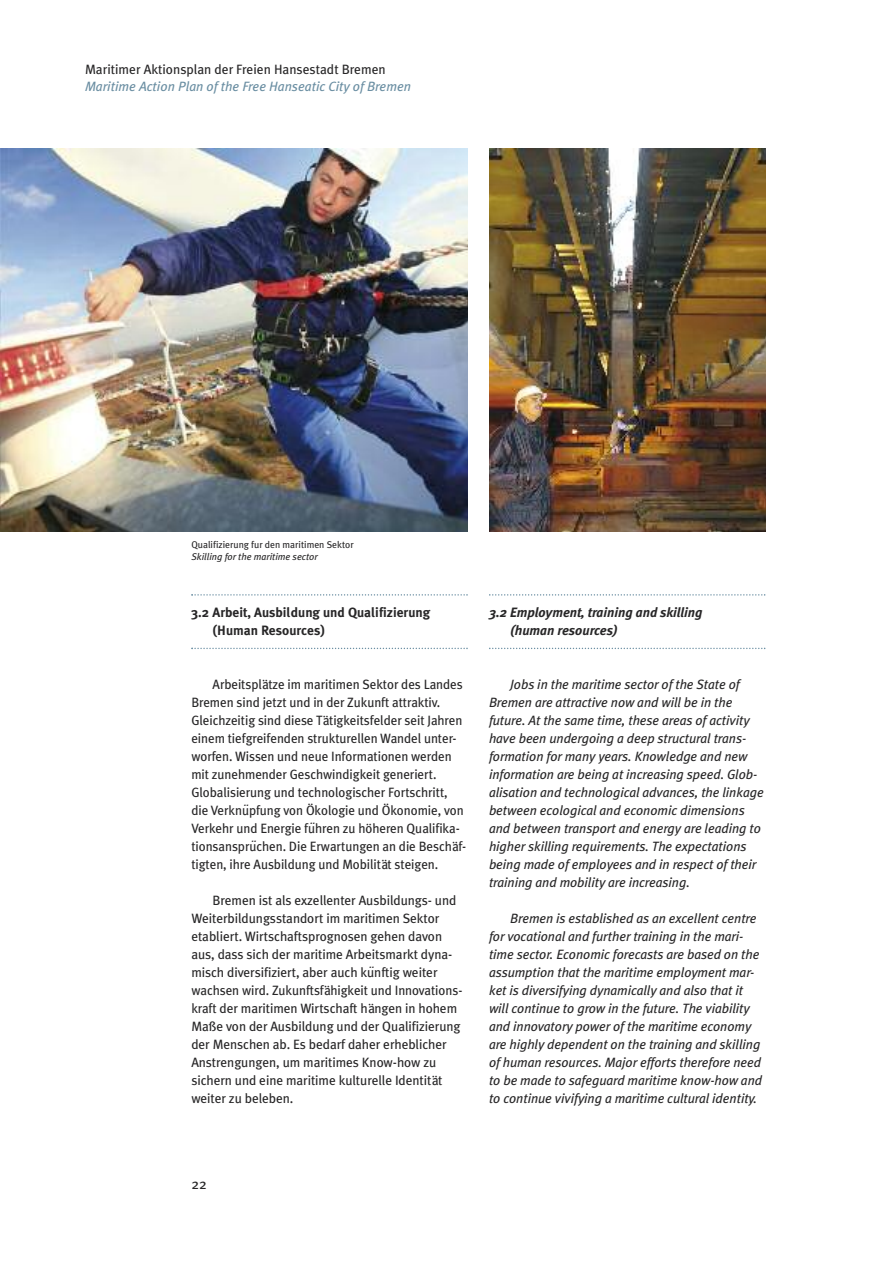
<style>
.page{position:relative;width:893px;height:1263px;background:#fff}
.page>*{position:absolute;margin:0;border:0;box-sizing:border-box;transform-origin:0 0}
.t1{font:14.25px "Meta Plus";color:#272627}
.t2{font:13.5px/18px "Meta Plus";letter-spacing:-.005em;color:#272627}
.t3{font:italic 13.5px/18px "Meta Plus";letter-spacing:-.005em;color:#272627}
.t4{font:700 13.5px/18px "Meta Plus";color:#272627}
.t5{font:italic 700 13.5px/18px "Meta";color:#272627}
.t6{font:italic 13.5px "Meta Plus";color:#6a8ea2}
.t7{font:9.75px "Meta Plus";color:#272627}
.t8{font:italic 9.75px "Meta Plus";color:#272627}
.s1{font-family:"DejaVu Sans Mono";font-style:italic}
</style>
<div class="page">
<svg style="left:191px;top:594px;width:277px;height:2px"></svg>
<svg style="left:191px;top:648px;width:277px;height:1px"></svg>
<svg style="left:489px;top:594px;width:276px;height:2px"></svg>
<svg style="left:489px;top:648px;width:276px;height:1px"></svg>
<img style="left:489px;top:149px;width:276px;height:382px">
<img style="left:0;top:149px;width:468px;height:382px">
<p class="t2" style="left:85px;top:61px;width:302px">Maritimer Aktionsplan der Freien Hansestadt Bremen</p>
<p class="t6" style="left:85px;top:78px;width:328px">Maritime Action Plan of the Free Hanseatic City of Bremen</p>
<p class="t7" style="left:191px;top:539px;width:164px">Qualifizierung fur den maritimen Sektor</p>
<p class="t8" style="left:191px;top:551px;width:128px">Skilling for the maritime sector</p>
<p class="t4" style="left:213px;top:603px;width:219px;text-indent:-21px">3.2 Arbeit, Ausbildung und Qualifizierung (Human Resources)</p>
<p class="t2" style="left:191px;top:675px;width:276px;text-indent:21px">Arbeitsplätze im maritimen Sektor des Landes Bremen sind jetzt und in der Zukunft attraktiv.<br>Gleichzeitig sind diese Tätigkeitsfelder seit Jahren einem tiefgreifenden strukturellen Wandel unter&shy;worfen. Wissen und neue Informationen werden mit zunehmender Geschwindigkeit generiert.<br>Globalisierung und technologischer Fortschritt, die Verkn<span class="s1">̈</span>upfung von Ökologie und Ökonomie, von Verkehr und Energie f<span class="s1">̈</span>uhren zu höheren Qualifika&shy;tionsanspr<span class="s1">̈</span>uchen. Die Erwartungen an die Beschäf&shy;tigten, ihre Ausbildung und Mobilität steigen.</p>
<p class="t2" style="left:191px;top:891px;width:273px;text-indent:21px">Bremen ist als exzellenter Ausbildungs- und Weiterbildungsstandort im maritimen Sektor etabliert. Wirtschaftsprognosen gehen davon aus, dass sich der maritime Arbeitsmarkt dyna&shy;misch diversifiziert, aber auch k<span class="s1">̈</span>unftig weiter wachsen wird. Zukunftsfähigkeit und Innovations&shy;kraft der maritimen Wirtschaft hängen in hohem Maße von der Ausbildung und der Qualifizierung der Menschen ab. Es bedarf daher erheblicher Anstrengungen, um maritimes Know-how zu sichern und eine maritime kulturelle Identität weiter zu beleben.</p>
<p class="t5" style="left:510px;top:604px;width:194px;text-indent:-21px">3.2 Employment, training and skilling (human resources)</p>
<p class="t3" style="left:489px;top:675px;width:276px;text-indent:21px">Jobs in the maritime sector of the State of Bremen are attractive now and will be in the future. At the same time, these areas of activity have been undergoing a deep structural trans&shy;formation for many years. Knowledge and new information are being at increasing speed. Glob&shy;alisation and technological advances, the linkage between ecological and economic dimensions and between transport and energy are leading to higher skilling requirements. The expectations being made of employees and in respect of their training and mobility are increasing.</p>
<p class="t3" style="left:489px;top:909px;width:275px;text-indent:21px">Bremen is established as an excellent centre for vocational and further training in the mari&shy;time sector. Economic forecasts are based on the assumption that the maritime employment mar&shy;ket is diversifying dynamically and also that it will continue to grow in the future. The viability and innovatory power of the maritime economy are highly dependent on the training and skilling of human resources. Major efforts therefore need to be made to safeguard maritime know-how and to continue vivifying a maritime cultural identity.</p>
<p class="t1" style="left:191px;top:1176px;width:17px">22</p>
</div>
